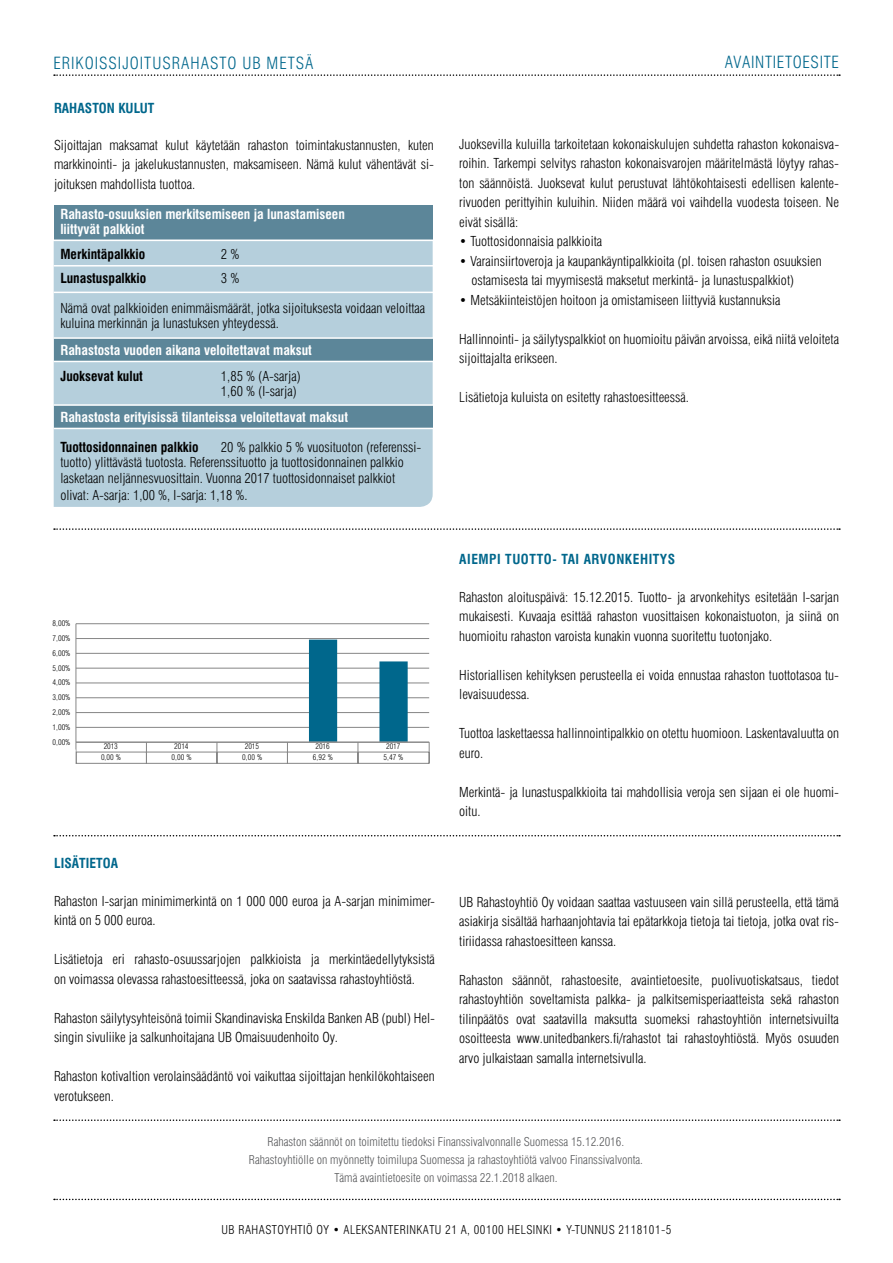
<style>
.page{position:relative;width:893px;height:1263px;background:#fff}
.page>*{position:absolute;margin:0;border:0;box-sizing:border-box;transform-origin:0 0}
.t1{font:300 condensed 16.5px "Swiss 721 BT";letter-spacing:.06em;color:#00678c}
.t2{font:300 condensed 16.5px "Swiss 721 BT";letter-spacing:.04em;color:#00678c}
.t3{font:300 condensed 13.5px/19.5px "Swiss 721 BT";color:#000}
.t4{font:700 condensed 13.5px/15px "Swiss 721 BT";color:#fff}
.t5{font:700 condensed 13.5px "Swiss 721 BT";color:#000}
.t6{font:700 condensed 13.5px "Swiss 721 BT";letter-spacing:.04em;color:#00678c}
.t7{font:700 condensed 13.5px "Swiss 721 BT";letter-spacing:.005em;color:#00678c}
.t8{font:300 condensed 12px/18px "Swiss 721 BT";color:#58595b;text-align:center}
.t9{font:300 condensed 12px "Swiss 721 BT";letter-spacing:.04em;color:#000}
.t10{font:300 condensed 7.8px "Swiss 721 BT";letter-spacing:-.01em;color:#000}
</style>
<div class="page">
<div style="left:54px;top:241px;width:379px;height:266px;background:#b5cfdc"></div>
<div style="left:54px;top:406px;width:379px;height:22px;background:#5c8699"></div>
<div style="left:54px;top:339px;width:379px;height:22px;background:#5c8699"></div>
<div style="left:54px;top:205px;width:379px;height:35px;background:#5c8699"></div>
<hr style="left:54px;top:239px;width:379px;height:2px;background:#fff">
<hr style="left:54px;top:265px;width:379px;height:1px;background:#fff">
<hr style="left:54px;top:292px;width:379px;height:1px;background:#fff">
<hr style="left:54px;top:337px;width:379px;height:2px;background:#fff">
<hr style="left:54px;top:361px;width:379px;height:1px;background:#fff">
<hr style="left:54px;top:404px;width:379px;height:2px;background:#fff">
<hr style="left:54px;top:428px;width:379px;height:1px;background:#fff">
<svg style="left:54px;top:528px;width:786px;height:2px"></svg>
<svg style="left:54px;top:74px;width:786px;height:2px"></svg>
<svg style="left:54px;top:835px;width:786px;height:1px"></svg>
<svg style="left:54px;top:1119px;width:786px;height:2px"></svg>
<svg style="left:54px;top:1199px;width:786px;height:1px"></svg>
<hr style="left:76px;top:727px;width:353px;height:1px;background:#868686">
<hr style="left:76px;top:712px;width:353px;height:1px;background:#868686">
<hr style="left:76px;top:697px;width:353px;height:1px;background:#868686">
<hr style="left:76px;top:683px;width:353px;height:1px;background:#868686">
<hr style="left:76px;top:668px;width:353px;height:1px;background:#868686">
<hr style="left:76px;top:653px;width:353px;height:1px;background:#868686">
<hr style="left:76px;top:638px;width:353px;height:1px;background:#868686">
<hr style="left:76px;top:623px;width:353px;height:1px;background:#868686">
<hr style="left:76px;top:624px;width:1px;height:118px;background:#868686">
<hr style="left:76px;top:742px;width:353px;height:1px;background:#868686">
<hr style="left:46px;top:752px;width:383px;height:1px;background:#868686">
<hr style="left:46px;top:763px;width:383px;height:1px;background:#868686">
<svg style="left:146px;top:743px;width:1px;height:20px"></svg>
<svg style="left:217px;top:743px;width:1px;height:20px"></svg>
<svg style="left:287px;top:743px;width:1px;height:20px"></svg>
<svg style="left:309px;top:640px;width:99px;height:123px"></svg>
<svg style="left:429px;top:742px;width:1px;height:21px"></svg>
<svg style="left:46px;top:742px;width:31px;height:22px"></svg>
<p class="t1" style="left:53px;top:53px;width:262px">ERIKOISSIJOITUSRAHASTO UB METSÄ</p>
<p class="t2" style="left:725px;top:52px;width:116px">AVAINTIETOESITE</p>
<p class="t7" style="left:54px;top:100px;width:102px">RAHASTON KULUT</p>
<p class="t3" style="left:54px;top:135px;width:381px;text-align:justify">Sijoittajan maksamat kulut käytetään rahaston toimintakustannusten, kuten markkinointi- ja jakelukustannusten, maksamiseen. Nämä kulut vähentävät si&shy;joituksen mahdollista tuottoa.</p>
<p class="t3" style="left:459px;top:134px;width:381px;text-align:justify">Juoksevilla kuluilla tarkoitetaan kokonaiskulujen suhdetta rahaston kokonaisva&shy;roihin. Tarkempi selvitys rahaston kokonaisvarojen määritelmästä löytyy rahas&shy;ton säännöistä. Juoksevat kulut perustuvat lähtökohtaisesti edellisen kalente&shy;rivuoden perittyihin kuluihin. Niiden määrä voi vaihdella vuodesta toiseen. Ne eivät sisällä:</p>
<p class="t3" style="left:459px;top:232px;width:144px">• Tuottosidonnaisia palkkioita</p>
<p class="t3" style="left:471px;top:251px;width:352px;text-indent:-12px">• Varainsiirtoveroja ja kaupankäyntipalkkioita (pl. toisen rahaston osuuksien ostamisesta tai myymisestä maksetut merkintä- ja lunastuspalkkiot)</p>
<p class="t3" style="left:459px;top:290px;width:323px">• Metsäkiinteistöjen hoitoon ja omistamiseen liittyviä kustannuksia</p>
<p class="t3" style="left:459px;top:329px;width:381px">Hallinnointi- ja säilytyspalkkiot on huomioitu päivän arvoissa, eikä niitä veloiteta sijoittajalta erikseen.</p>
<p class="t3" style="left:459px;top:387px;width:231px">Lisätietoja kuluista on esitetty rahastoesitteessä.</p>
<p class="t4" style="left:60px;top:207px;width:286px">Rahasto-osuuksien merkitsemiseen ja lunastamiseen liittyvät palkkiot</p>
<p class="t5" style="left:60px;top:246px;width:86px">Merkintäpalkkio</p>
<p class="t3" style="left:221px;top:245px;width:20px">2 %</p>
<p class="t5" style="left:60px;top:270px;width:87px">Lunastuspalkkio</p>
<p class="t3" style="left:221px;top:269px;width:20px">3 %</p>
<p class="t3" style="left:60px;top:301px;width:366px;line-height:15px">Nämä ovat palkkioiden enimmäismäärät, jotka sijoituksesta voidaan veloittaa kuluina merkinnän ja lunastuksen yhteydessä.</p>
<p class="t4" style="left:60px;top:343px;width:253px">Rahastosta vuoden aikana veloitettavat maksut</p>
<p class="t5" style="left:60px;top:368px;width:84px">Juoksevat kulut</p>
<p class="t3" style="left:221px;top:369px;width:82px;line-height:15px">1,85 % (A-sarja)<br>1,60 % (I-sarja)</p>
<p class="t4" style="left:60px;top:409px;width:289px">Rahastosta erityisissä tilanteissa veloitettavat maksut</p>
<p class="t5" style="left:60px;top:438px;width:140px">Tuottosidonnainen palkkio</p>
<p class="t3" style="left:60px;top:439px;width:362px;line-height:15px;text-indent:161px">20 % palkkio 5 % vuosituoton (referenssi&shy;tuotto) ylittävästä tuotosta. Referenssituotto ja tuottosidonnainen palkkio</p>
<p class="t3" style="left:60px;top:470px;width:336px;line-height:16.5px">lasketaan neljännesvuosittain. Vuonna 2017 tuottosidonnaiset palkkiot olivat: A-sarja: 1,00 %, I-sarja: 1,18 %.</p>
<p class="t10" style="left:53px;top:619px;width:19px">8,00%</p>
<p class="t10" style="left:53px;top:634px;width:19px">7,00%</p>
<p class="t10" style="left:53px;top:648px;width:19px">6,00%</p>
<p class="t10" style="left:53px;top:663px;width:19px">5,00%</p>
<p class="t10" style="left:53px;top:678px;width:19px">4,00%</p>
<p class="t10" style="left:53px;top:693px;width:19px">3,00%</p>
<p class="t10" style="left:53px;top:707px;width:19px">2,00%</p>
<p class="t10" style="left:53px;top:722px;width:19px">1,00%</p>
<p class="t10" style="left:53px;top:737px;width:19px">0,00%</p>
<p class="t10" style="left:104px;top:742px;width:16px">2013</p>
<p class="t10" style="left:174px;top:742px;width:16px">2014</p>
<p class="t10" style="left:245px;top:742px;width:16px">2015</p>
<p class="t10" style="left:316px;top:742px;width:16px">2016</p>
<p class="t10" style="left:386px;top:742px;width:16px">2017</p>
<p class="t10" style="left:101px;top:752px;width:21px">0,00 %</p>
<p class="t10" style="left:172px;top:752px;width:21px">0,00 %</p>
<p class="t10" style="left:242px;top:752px;width:21px">0,00 %</p>
<p class="t10" style="left:313px;top:752px;width:21px">6,92 %</p>
<p class="t10" style="left:383px;top:752px;width:21px">5,47 %</p>
<p class="t7" style="left:54px;top:855px;width:66px">LISÄTIETOA</p>
<p class="t3" style="left:54px;top:891px;width:382px">Rahaston I-sarjan minimimerkintä on 1 000 000 euroa ja A-sarjan minimimer&shy;kintä on 5 000 euroa.</p>
<p class="t3" style="left:54px;top:949px;width:382px">Lisätietoja eri rahasto-osuussarjojen palkkioista ja merkintäedellytyksistä on voimassa olevassa rahastoesitteessä, joka on saatavissa rahastoyhtiöstä.</p>
<p class="t3" style="left:54px;top:1008px;width:382px">Rahaston säilytysyhteisönä toimii Skandinaviska Enskilda Banken AB (publ) Hel&shy;singin sivuliike ja salkunhoitajana UB Omaisuudenhoito Oy.</p>
<p class="t3" style="left:54px;top:1066px;width:382px">Rahaston kotivaltion verolainsäädäntö voi vaikuttaa sijoittajan henkilökohtaiseen verotukseen.</p>
<p class="t6" style="left:459px;top:551px;width:217px">AIEMPI TUOTTO- TAI ARVONKEHITYS</p>
<p class="t3" style="left:459px;top:587px;width:381px;text-align:justify">Rahaston aloituspäivä: 15.12.2015. Tuotto- ja arvonkehitys esitetään I-sarjan mukaisesti. Kuvaaja esittää rahaston vuosittaisen kokonaistuoton, ja siinä on huomioitu rahaston varoista kunakin vuonna suoritettu tuotonjako.</p>
<p class="t3" style="left:459px;top:665px;width:381px">Historiallisen kehityksen perusteella ei voida ennustaa rahaston tuottotasoa tu&shy;levaisuudessa.</p>
<p class="t3" style="left:459px;top:723px;width:381px">Tuottoa laskettaessa hallinnointipalkkio on otettu huomioon. Laskentavaluutta on euro.</p>
<p class="t3" style="left:459px;top:782px;width:381px">Merkintä- ja lunastuspalkkioita tai mahdollisia veroja sen sijaan ei ole huomi&shy;oitu.</p>
<p class="t3" style="left:459px;top:892px;width:381px;text-align:justify">UB Rahastoyhtiö Oy voidaan saattaa vastuuseen vain sillä perusteella, että tämä asiakirja sisältää harhaanjohtavia tai epätarkkoja tietoja tai tietoja, jotka ovat ris&shy;tiriidassa rahastoesitteen kanssa.</p>
<p class="t3" style="left:459px;top:970px;width:381px;text-align:justify">Rahaston säännöt, rahastoesite, avaintietoesite, puolivuotiskatsaus, tiedot rahastoyhtiön soveltamista palkka- ja palkitsemisperiaatteista sekä rahaston tilinpäätös ovat saatavilla maksutta suomeksi rahastoyhtiön internetsivuilta osoitteesta www.unitedbankers.fi/rahastot tai rahastoyhtiöstä. Myös osuuden arvo julkaistaan samalla internetsivulla.</p>
<p class="t8" style="left:249px;top:1132px;width:396px">Rahaston säännöt on toimitettu tiedoksi Finanssivalvonnalle Suomessa 15.12.2016.<br>Rahastoyhtiölle on myönnetty toimilupa Suomessa ja rahastoyhtiötä valvoo Finanssivalvonta.<br>Tämä avaintietoesite on voimassa 22.1.2018 alkaen.</p>
<p class="t9" style="left:222px;top:1222px;width:451px">UB RAHASTOYHTIÖ OY • ALEKSANTERINKATU 21 A, 00100 HELSINKI • Y-TUNNUS 2118101-5</p>
</div>
